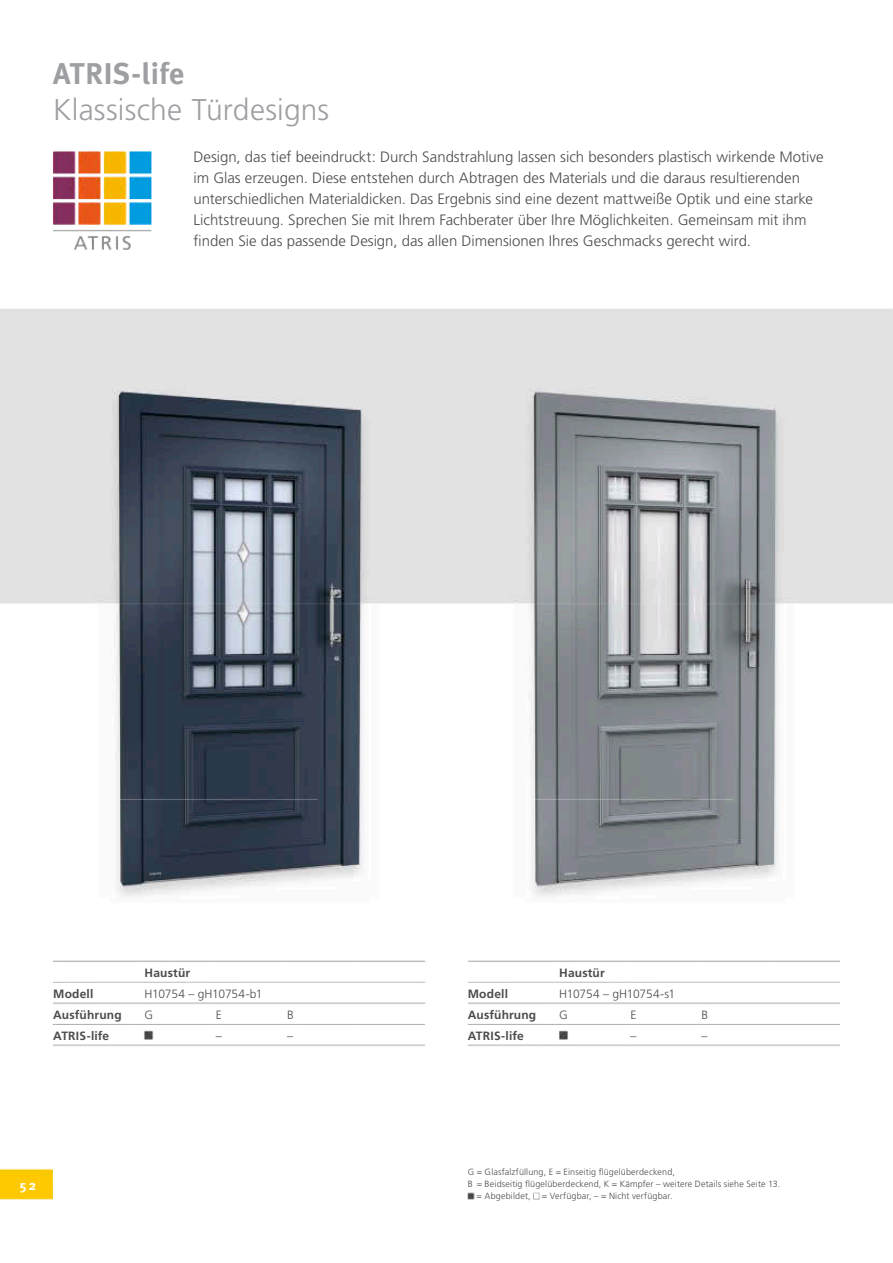
<style>
.page{position:relative;width:893px;height:1263px;background:#fff}
.page>*{position:absolute;margin:0;border:0;box-sizing:border-box;transform-origin:0 0}
.t1{font:300 30px "Frutiger";letter-spacing:.005em;color:#9d9fa2}
.t2{font:700 30px "Meta Plus";letter-spacing:.005em;color:#9d9fa2}
.t3{font:300 15px/21px "Frutiger";color:#4b4c4d}
.t4{font:700 13.5px "Meta Plus";color:#fff}
.t5{font:700 12px "Frutiger";letter-spacing:.01em;color:#4b4c4d}
.t6{font:300 12px "Frutiger";letter-spacing:-.015em;color:#4b4c4d}
.t7{font:300 9px "Frutiger";letter-spacing:.015em;color:#4b4c4d}
</style>
<div class="page">
<img style="left:0;top:151px;width:893px;height:1049px">
<h1 class="t2" style="left:53px;top:56px;width:133px">ATRIS-life</h1>
<h1 class="t1" style="left:53px;top:93px;width:278px">Klassische Türdesigns</h1>
<p class="t3" style="left:193px;top:147px;width:631px">Design, das tief beeindruckt: Durch Sandstrahlung lassen sich besonders plastisch wirkende Motive im Glas erzeugen. Diese entstehen durch Abtragen des Materials und die daraus resultierenden unterschiedlichen Materialdicken. Das Ergebnis sind eine dezent mattweiße Optik und eine starke Lichtstreuung. Sprechen Sie mit Ihrem Fachberater über Ihre Möglichkeiten. Gemeinsam mit ihm finden Sie das passende Design, das allen Dimensionen Ihres Geschmacks gerecht wird.</p>
<p class="t5" style="left:145px;top:965px;width:47px">Haustür</p>
<p class="t5" style="left:53px;top:986px;width:42px">Modell</p>
<p class="t6" style="left:145px;top:987px;width:119px">H10754 – gH10754-b1</p>
<p class="t5" style="left:53px;top:1007px;width:70px">Ausführung</p>
<p class="t6" style="left:145px;top:1008px;width:10px">G</p>
<p class="t6" style="left:216px;top:1008px;width:7px">E</p>
<p class="t6" style="left:287px;top:1008px;width:8px">B</p>
<p class="t5" style="left:53px;top:1028px;width:58px">ATRIS-life</p>
<p class="t6" style="left:216px;top:1029px;width:7px">–</p>
<p class="t6" style="left:287px;top:1029px;width:7px">–</p>
<p class="t4" style="left:20px;top:1177px;width:18px">52</p>
<p class="t5" style="left:559px;top:965px;width:47px">Haustür</p>
<p class="t5" style="left:468px;top:986px;width:42px">Modell</p>
<p class="t6" style="left:559px;top:987px;width:118px">H10754 – gH10754-s1</p>
<p class="t5" style="left:468px;top:1007px;width:70px">Ausführung</p>
<p class="t6" style="left:559px;top:1008px;width:10px">G</p>
<p class="t6" style="left:630px;top:1008px;width:7px">E</p>
<p class="t6" style="left:702px;top:1008px;width:8px">B</p>
<p class="t5" style="left:468px;top:1028px;width:58px">ATRIS-life</p>
<p class="t6" style="left:630px;top:1029px;width:7px">–</p>
<p class="t6" style="left:702px;top:1029px;width:7px">–</p>
<p class="t7" style="left:468px;top:1167px;width:209px">G = Glasfalzfüllung, E = Einseitig flügelüberdeckend,</p>
<p class="t7" style="left:468px;top:1179px;width:314px">B = Beidseitig flügelüberdeckend, K = Kämpfer – weitere Details siehe Seite 13.</p>
<p class="t7" style="left:476px;top:1191px;width:198px">= Abgebildet, = Verfügbar, – = Nicht verfügbar.</p>
</div>
